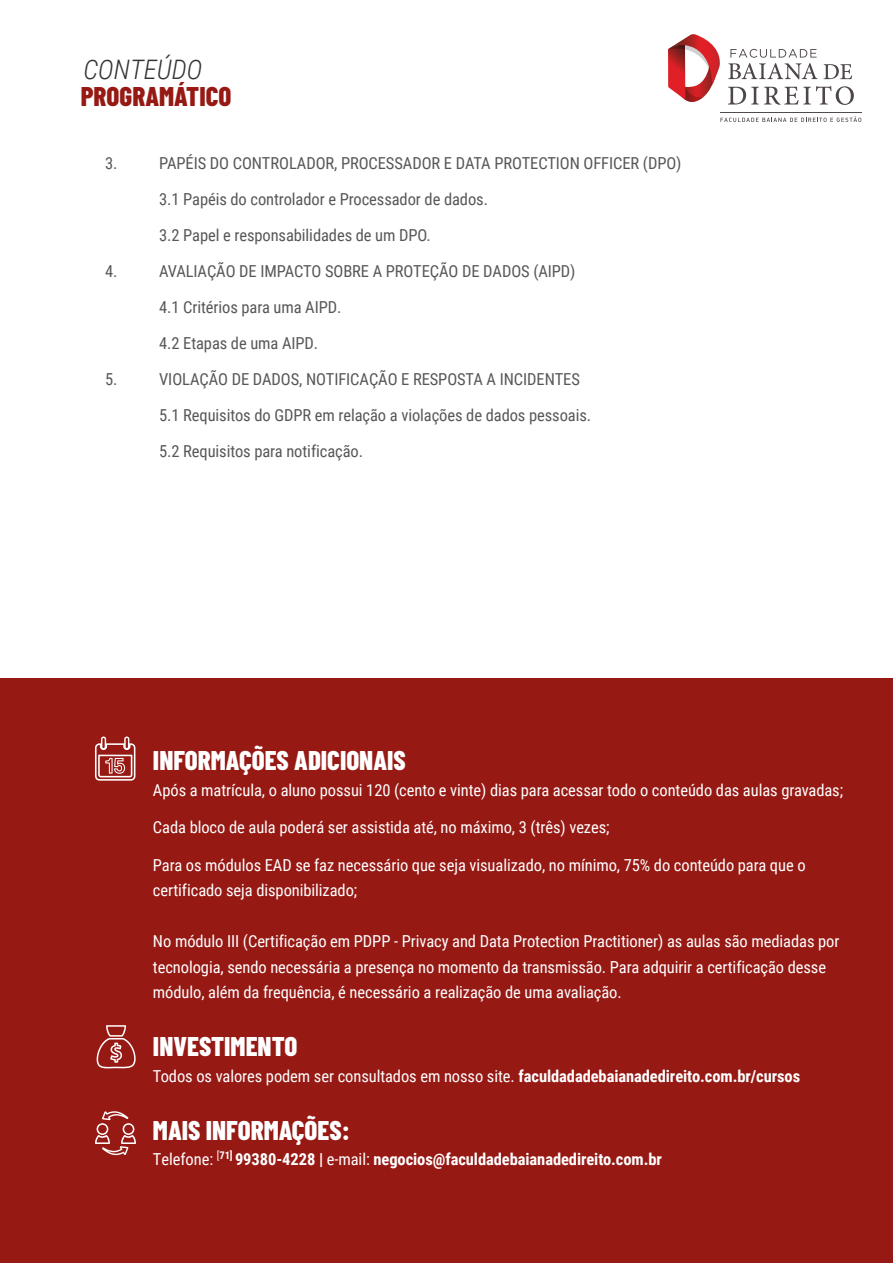
<style>
.page{position:relative;width:893px;height:1263px;background:#fff}
.page>*{position:absolute;margin:0;border:0;box-sizing:border-box;transform-origin:0 0}
.t1{font:800 27px "Barlow Condensed";color:#fff}
.t2{font:800 27px "Barlow Condensed";color:#961914}
.t3{font:italic 300 26.85px "Roboto Condensed";color:#333}
.t4{font:16.5px/25.5px "Roboto Condensed";letter-spacing:-.005em;color:#fff}
.t5{font:16.5px/36px "Roboto Condensed";letter-spacing:-.005em;color:#575756}
.t6{font:700 16.5px "Roboto Condensed";letter-spacing:-.005em;color:#fff}
.s1{font-weight:700}
.s2{font-weight:400}
</style>
<div class="page">
<svg style="left:720px;top:117px;width:141px;height:5px"></svg>
<hr style="left:720px;top:112px;width:142px;height:1px;background:#514a50">
<svg style="left:668px;top:34px;width:52px;height:68px"></svg>
<svg style="left:728px;top:49px;width:90px;height:30px"></svg>
<svg style="left:824px;top:64px;width:28px;height:15px"></svg>
<svg style="left:728px;top:86px;width:126px;height:19px"></svg>
<div style="left:0;top:679px;width:893px;height:584px;background:#961914"></div>
<svg style="left:95px;top:736px;width:40px;height:45px"></svg>
<svg style="left:97px;top:1025px;width:39px;height:43px"></svg>
<svg style="left:95px;top:1111px;width:41px;height:44px"></svg>
<h2 class="t3" style="left:83px;top:51px;width:120px">CONTEÚDO</h2>
<h1 class="t2" style="left:81px;top:77px;width:152px">PROGRAMÁTICO</h1>
<p class="t5" style="left:105px;top:144px;width:14px">3.</p>
<p class="t5" style="left:159px;top:144px;width:524px">PAPÉIS DO CONTROLADOR, PROCESSADOR E DATA PROTECTION OFFICER (DPO)<br>3.1 Papéis do controlador e Processador de dados.<br>3.2 Papel e responsabilidades de um DPO.</p>
<p class="t5" style="left:105px;top:252px;width:14px">4.</p>
<p class="t5" style="left:159px;top:252px;width:418px">AVALIAÇÃO DE IMPACTO SOBRE A PROTEÇÃO DE DADOS (AIPD)<br>4.1 Critérios para uma AIPD.<br>4.2 Etapas de uma AIPD.</p>
<p class="t5" style="left:105px;top:360px;width:14px">5.</p>
<p class="t5" style="left:159px;top:360px;width:434px">VIOLAÇÃO DE DADOS, NOTIFICAÇÃO E RESPOSTA A INCIDENTES<br>5.1 Requisitos do GDPR em relação a violações de dados pessoais.<br>5.2 Requisitos para notificação.</p>
<h1 class="t1" style="left:153px;top:741px;width:254px">INFORMAÇÕES ADICIONAIS</h1>
<p class="t4" style="left:153px;top:776px;width:692px">Após a matrícula, o aluno possui 120 (cento e vinte) dias para acessar todo o conteúdo das aulas gravadas;</p>
<p class="t4" style="left:153px;top:814px;width:458px">Cada bloco de aula poderá ser assistida até, no máximo, 3 (três) vezes;</p>
<p class="t4" style="left:153px;top:851px;width:654px">Para os módulos EAD se faz necessário que seja visualizado, no mínimo, 75% do conteúdo para que o certificado seja disponibilizado;</p>
<p class="t4" style="left:153px;top:928px;width:688px">No módulo III (Certificação em PDPP - Privacy and Data Protection Practitioner) as aulas são mediadas por tecnologia, sendo necessária a presença no momento da transmissão. Para adquirir a certificação desse módulo, além da frequência, é necessário a realização de uma avaliação.</p>
<h1 class="t1" style="left:153px;top:1027px;width:146px">INVESTIMENTO</h1>
<p class="t4" style="left:153px;top:1062px;width:649px">Todos os valores podem ser consultados em nosso site. <span class="s1">faculdadadebaianadedireito.com.br/cursos</span></p>
<h1 class="t1" style="left:153px;top:1111px;width:198px">MAIS INFORMAÇÕES:</h1>
<p class="t6" style="left:153px;top:1148px;width:511px"><span class="s2">Telefone:</span> <sup>[</sup><sup>71]</sup> 99380-4228 | <span class="s2">e-mail:</span> negocios@faculdadebaianadedireito.com.br</p>
</div>
